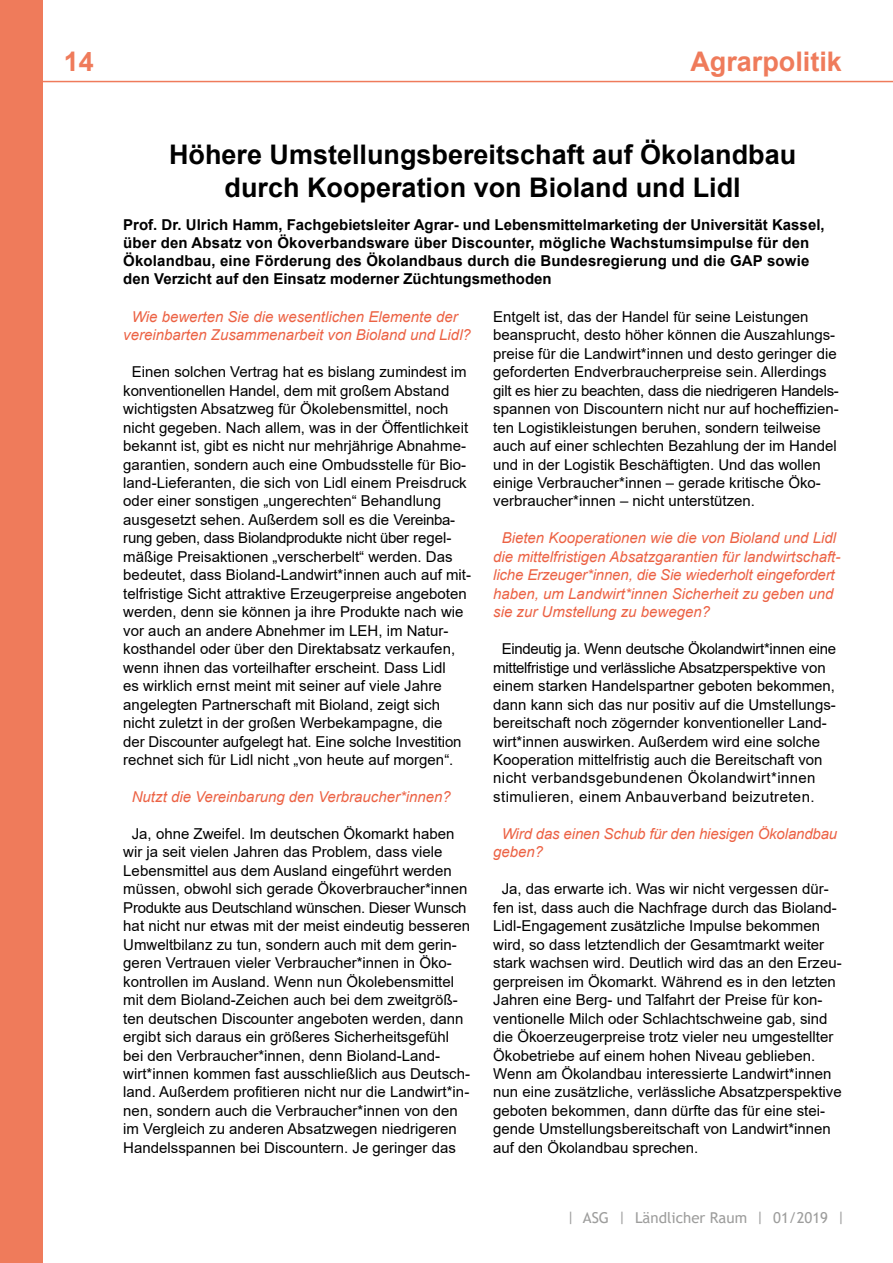
<style>
.page{position:relative;width:893px;height:1263px;background:#fff}
.page>*{position:absolute;margin:0;border:0;box-sizing:border-box;transform-origin:0 0}
.t1{font:700 27px/32.4px "Arial";color:#000;text-align:center}
.t2{font:700 27px "Arial";color:#ef7b5b}
.t3{font:15px/18.5px "Arial";color:#000}
.t4{font:italic 15px/18.5px "Arial";color:#ec6244}
.t5{font:700 15px/18px "Arial";letter-spacing:.01em;color:#000}
.t6{font:15px "Trebuchet MS";color:#9d9d9c}
</style>
<div class="page">
<div style="left:0;top:0;width:43px;height:1263px;background:#ef7b5b"></div>
<hr style="left:0;top:81px;width:893px;height:1px;background:#ef7b5b">
<h1 class="t2" style="left:64px;top:42px;width:32px">14</h1>
<h1 class="t2" style="left:690px;top:42px;width:153px">Agrarpolitik</h1>
<h1 class="t1" style="left:169px;top:139px;width:629px">Höhere Umstellungsbereitschaft auf Ökolandbau durch Kooperation von Bioland und Lidl</h1>
<p class="t5" style="left:123px;top:215px;width:703px">Prof. Dr. Ulrich Hamm, Fachgebietsleiter Agrar- und Lebensmittelmarketing der Universität Kassel, über den Absatz von Ökoverbandsware über Discounter, mögliche Wachstumsimpulse für den Ökolandbau, eine Förderung des Ökolandbaus durch die Bundesregierung und die GAP sowie den Verzicht auf den Einsatz moderner Züchtungsmethoden</p>
<p class="t4" style="left:123px;top:307px;width:349px;text-align:center">Wie bewerten Sie die wesentlichen Elemente der vereinbarten Zusammenarbeit von Bioland und Lidl?</p>
<p class="t3" style="left:123px;top:363px;width:349px;text-indent:9px">Einen solchen Vertrag hat es bislang zumindest im konventionellen Handel, dem mit großem Abstand wichtigsten Absatzweg für Ökolebensmittel, noch nicht gegeben. Nach allem, was in der Öffentlichkeit bekannt ist, gibt es nicht nur mehrjährige Abnahme&shy;garantien, sondern auch eine Ombudsstelle für Bio&shy;land-Lieferanten, die sich von Lidl einem Preisdruck oder einer sonstigen „ungerechten“ Behandlung ausgesetzt sehen. Außerdem soll es die Vereinba&shy;rung geben, dass Biolandprodukte nicht über regel&shy;mäßige Preisaktionen „verscherbelt“ werden. Das bedeutet, dass Bioland-Landwirt*innen auch auf mit&shy;telfristige Sicht attraktive Erzeugerpreise angeboten werden, denn sie können ja ihre Produkte nach wie vor auch an andere Abnehmer im LEH, im Natur&shy;kosthandel oder über den Direktabsatz verkaufen, wenn ihnen das vorteilhafter erscheint. Dass Lidl<br>es wirklich ernst meint mit seiner auf viele Jahre angelegten Partnerschaft mit Bioland, zeigt sich nicht zuletzt in der großen Werbekampagne, die<br>der Discounter aufgelegt hat. Eine solche Investition rechnet sich für Lidl nicht „von heute auf morgen“.</p>
<p class="t4" style="left:132px;top:788px;width:321px">Nutzt die Vereinbarung den Verbraucher*innen?</p>
<p class="t3" style="left:123px;top:824px;width:348px;text-indent:9px">Ja, ohne Zweifel. Im deutschen Ökomarkt haben wir ja seit vielen Jahren das Problem, dass viele Lebensmittel aus dem Ausland eingeführt werden müssen, obwohl sich gerade Ökoverbraucher*innen Produkte aus Deutschland wünschen. Dieser Wunsch hat nicht nur etwas mit der meist eindeutig besseren Umweltbilanz zu tun, sondern auch mit dem gerin&shy;geren Vertrauen vieler Verbraucher*innen in Öko&shy;kontrollen im Ausland. Wenn nun Ökolebensmittel mit dem Bioland-Zeichen auch bei dem zweitgröß&shy;ten deutschen Discounter angeboten werden, dann ergibt sich daraus ein größeres Sicherheitsgefühl bei den Verbraucher*innen, denn Bioland-Land&shy;wirt*innen kommen fast ausschließlich aus Deutsch&shy;land. Außerdem profitieren nicht nur die Landwirt*in&shy;nen, sondern auch die Verbraucher*innen von den im Vergleich zu anderen Absatzwegen niedrigeren Handelsspannen bei Discountern. Je geringer das</p>
<p class="t3" style="left:493px;top:307px;width:347px">Entgelt ist, das der Handel für seine Leistungen beansprucht, desto höher können die Auszahlungs&shy;preise für die Landwirt*innen und desto geringer die geforderten Endverbraucherpreise sein. Allerdings gilt es hier zu beachten, dass die niedrigeren Handels&shy;spannen von Discountern nicht nur auf hocheffizien&shy;ten Logistikleistungen beruhen, sondern teilweise auch auf einer schlechten Bezahlung der im Handel und in der Logistik Beschäftigten. Und das wollen einige Verbraucher*innen – gerade kritische Öko&shy;verbraucher*innen – nicht unterstützen.</p>
<p class="t4" style="left:493px;top:529px;width:349px;text-indent:9px">Bieten Kooperationen wie die von Bioland und Lidl die mittelfristigen Absatzgarantien für landwirtschaft&shy;liche Erzeuger*innen, die Sie wiederholt eingefordert haben, um Landwirt*innen Sicherheit zu geben und sie zur Umstellung zu bewegen?</p>
<p class="t3" style="left:493px;top:640px;width:344px;text-indent:9px">Eindeutig ja. Wenn deutsche Ökolandwirt*innen eine mittelfristige und verlässliche Absatzperspektive von einem starken Handelspartner geboten bekommen, dann kann sich das nur positiv auf die Umstellungs&shy;bereitschaft noch zögernder konventioneller Land&shy;wirt*innen auswirken. Außerdem wird eine solche Kooperation mittelfristig auch die Bereitschaft von nicht verbandsgebundenen Ökolandwirt*innen stimulieren, einem Anbauverband beizutreten.</p>
<p class="t4" style="left:493px;top:825px;width:345px;text-indent:9px">Wird das einen Schub für den hiesigen Ökolandbau geben?</p>
<p class="t3" style="left:493px;top:880px;width:350px;text-indent:9px">Ja, das erwarte ich. Was wir nicht vergessen dür&shy;fen ist, dass auch die Nachfrage durch das Bioland-Lidl-Engagement zusätzliche Impulse bekommen wird, so dass letztendlich der Gesamtmarkt weiter stark wachsen wird. Deutlich wird das an den Erzeu&shy;gerpreisen im Ökomarkt. Während es in den letzten Jahren eine Berg- und Talfahrt der Preise für kon&shy;ventionelle Milch oder Schlachtschweine gab, sind die Ökoerzeugerpreise trotz vieler neu umgestellter Ökobetriebe auf einem hohen Niveau geblieben.<br>Wenn am Ökolandbau interessierte Landwirt*innen nun eine zusätzliche, verlässliche Absatzperspektive geboten bekommen, dann dürfte das für eine stei&shy;gende Umstellungsbereitschaft von Landwirt*innen auf den Ökolandbau sprechen.</p>
<p class="t6" style="left:567px;top:1208px;width:280px">| ASG | Ländlicher Raum | 01/2019 |</p>
</div>
